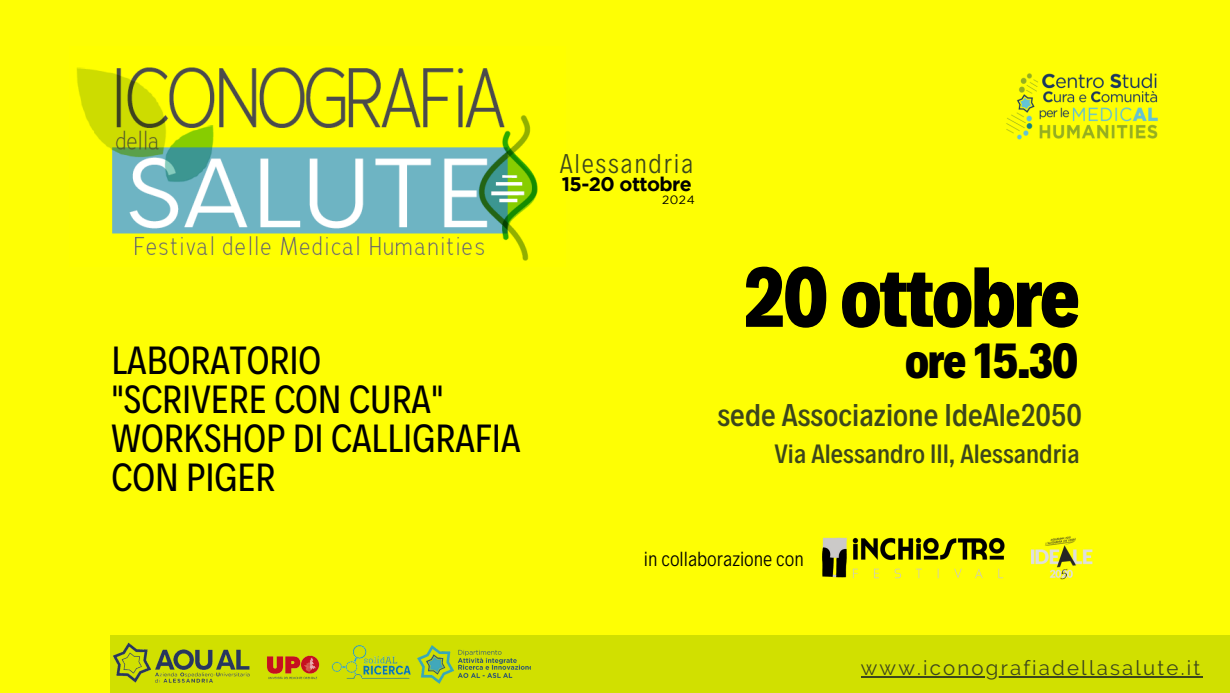
<style>
.page{position:relative;width:1230px;height:693px;background:#fefe04}
.page>*{position:absolute;margin:0;border:0;box-sizing:border-box;transform-origin:0 0}
.t1{font:800 86.1px "Decalotype";letter-spacing:-.03em;color:#000}
.t2{font:800 50px "Decalotype";letter-spacing:-.03em;color:#000}
.t3{font:39.8px/38.8px "Decalotype";color:#000}
.t4{font:500 31.8px "Decalotype";color:#3c461c}
.t5{font:300 27.4px "Decalotype";letter-spacing:.06em;color:#3c461c}
.t6{font:500 26.8px "Decalotype";color:#3c461c}
.t7{font:300 20.7px "Decalotype";color:#000}
.t8{font:20.4px "Raleway";letter-spacing:.105em;color:#3c461c}
.t9{font:700 19.6px "Gotham";letter-spacing:-.03em;color:#000}
.t10{font:12px "Gotham";color:#000}
</style>
<div class="page">
<img style="left:77px;top:67px;width:461px;height:194px">
<div style="left:110px;top:635px;width:1120px;height:58px;background:#d1e000"></div>
<img style="left:331px;top:645px;width:80px;height:34px">
<img style="left:267px;top:655px;width:53px;height:25px">
<img style="left:417px;top:646px;width:113px;height:37px">
<img style="left:113px;top:642px;width:137px;height:41px">
<hr style="left:861px;top:676px;width:341px;height:2px;background:#3c461c">
<img style="left:1030px;top:536px;width:63px;height:44px">
<img style="left:822px;top:537px;width:183px;height:42px">
<img style="left:1006px;top:73px;width:152px;height:67px">
<p class="t3" style="left:111px;top:338px;width:411px">LABORATORIO<br>"SCRIVERE CON CURA"<br>WORKSHOP DI CALLIGRAFIA<br>CON PIGER</p>
<p class="t5" style="left:560px;top:146px;width:135px">Alessandria</p>
<p class="t9" style="left:562px;top:177px;width:132px">15-20 ottobre</p>
<p class="t10" style="left:662px;top:196px;width:34px">2024</p>
<p class="t1" style="left:742px;top:240px;width:339px">20 ottobre</p>
<h4 class="t2" style="left:905px;top:327px;width:175px">ore 15.30</h4>
<p class="t4" style="left:717px;top:394px;width:366px">sede Associazione IdeAle2050</p>
<p class="t6" style="left:775px;top:436px;width:307px">Via Alessandro III, Alessandria</p>
<h5 class="t7" style="left:644px;top:545px;width:161px">in collaborazione con</h5>
<h2 class="t8" style="left:861px;top:656px;width:341px">www.iconografiadellasalute.it</h2>
</div>
